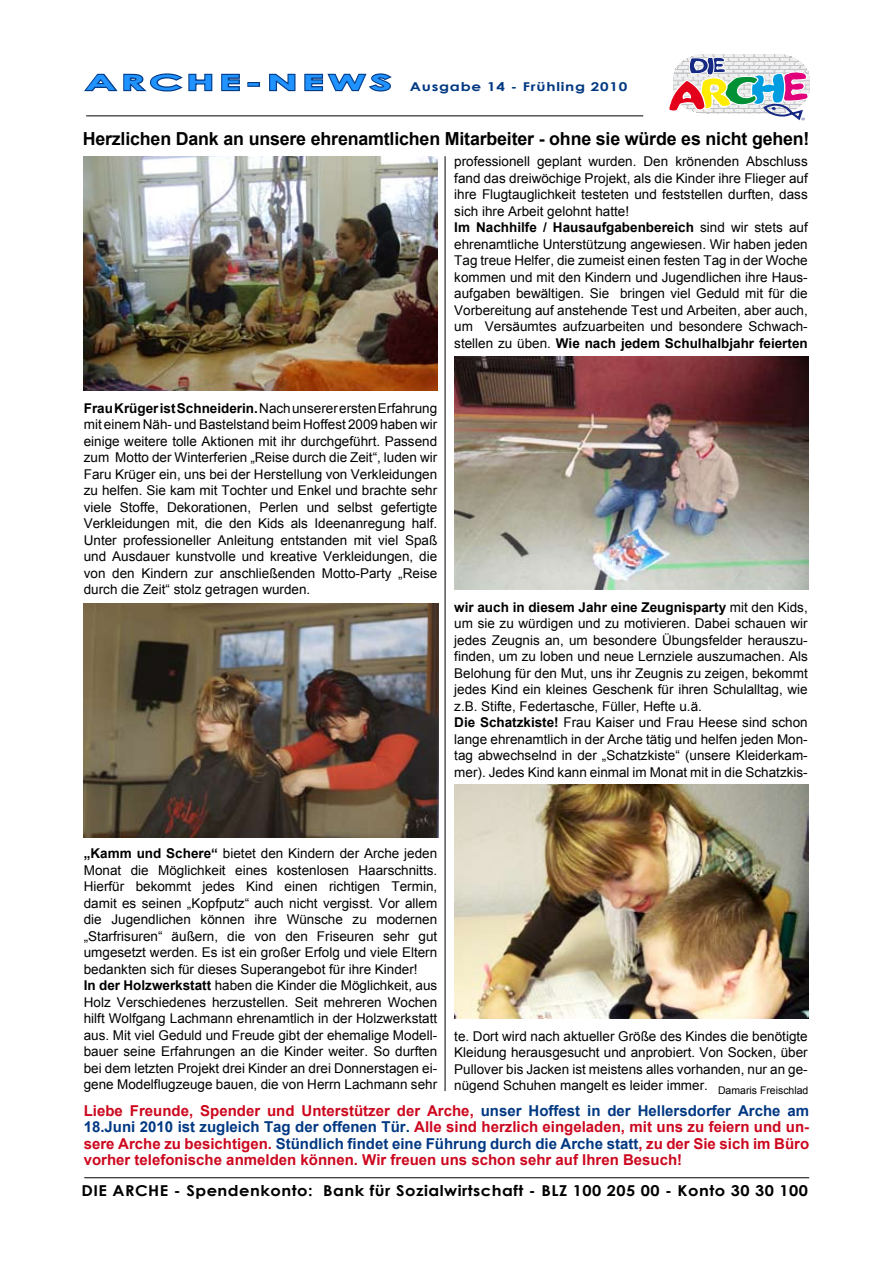
<style>
.page{position:relative;width:893px;height:1263px;background:#fff}
.page>*{position:absolute;margin:0;border:0;box-sizing:border-box;transform-origin:0 0}
.t1{font:700 18px "Arial";letter-spacing:-.01em;color:#000}
.t2{font:700 15px/16.5px "Arial";color:#cc071e;text-align:justify}
.t3{font:700 15px "Century Gothic";letter-spacing:.03em;color:#000;scale:1.09 1}
.t4{font:13.5px/16.5px "Arial";color:#000}
.t5{font:700 12.15px "Century Gothic";letter-spacing:.05em;color:#003882;scale:1.25 1}
.s1{font-size:21px;color:#2093ff}
.s2{font-weight:700}
.s3{color:#003882}
</style>
<div class="page">
<hr style="left:84px;top:1177px;width:725px;height:1px;background:#000">
<hr style="left:86px;top:116px;width:557px;height:1px;background:#000">
<svg style="left:84px;top:73px;width:129px;height:19px"></svg>
<svg style="left:221px;top:73px;width:19px;height:19px"></svg>
<div style="left:247px;top:82px;width:13px;height:5px;border:2px solid #003882"></div>
<svg style="left:269px;top:73px;width:27px;height:19px"></svg>
<svg style="left:304px;top:73px;width:88px;height:19px"></svg>
<img style="left:696px;top:55px;width:91px;height:2px">
<img style="left:699px;top:55px;width:85px;height:1px">
<img style="left:705px;top:54px;width:72px;height:1px">
<svg style="left:669px;top:57px;width:140px;height:63px"></svg>
<hr style="left:445px;top:156px;width:1px;height:935px;background:#000">
<img style="left:83px;top:156px;width:354px;height:234px">
<img style="left:454px;top:356px;width:354px;height:234px">
<img style="left:454px;top:784px;width:354px;height:234px">
<img style="left:84px;top:603px;width:354px;height:234px">
<p class="t5" style="left:85px;top:77px;width:435px"><span class="s1">ARCHE-NEWS</span> Ausgabe 14 - Frühling 2010</p>
<h1 class="t1" style="left:83px;top:127px;width:728px">Herzlichen Dank an unsere ehrenamtlichen Mitarbeiter - ohne sie würde es nicht gehen!</h1>
<p class="t4" style="left:454px;top:153px;width:355px">professionell geplant wurden. Den krönenden Abschluss fand das dreiwöchige Projekt, als die Kinder ihre Flieger auf ihre Flugtauglichkeit testeten und feststellen durften, dass sich ihre Arbeit gelohnt hatte!<br><span class="s2">Im Nachhilfe / Hausaufgabenbereich</span> sind wir stets auf ehrenamtliche Unterstützung angewiesen. Wir haben jeden Tag treue Helfer, die zumeist einen festen Tag in der Woche kommen und mit den Kindern und Jugendlichen ihre Haus&shy;aufgaben bewältigen. Sie bringen viel Geduld mit für die Vorbereitung auf anstehende Test und Arbeiten, aber auch, um Versäumtes aufzuarbeiten und besondere Schwach&shy;stellen zu üben. <span class="s2">Wie nach jedem Schulhalbjahr feierten</span></p>
<p class="t4" style="left:84px;top:400px;width:355px;text-align:justify"><span class="s2">Frau Krüger ist Schneiderin.</span> Nach unserer ersten Erfahrung mit einem Näh- und Bastelstand beim Hoffest 2009 haben wir einige weitere tolle Aktionen mit ihr durchgeführt. Passend zum Motto der Winterferien „Reise durch die Zeit“, luden wir Faru Krüger ein, uns bei der Herstellung von Verkleidungen zu helfen. Sie kam mit Tochter und Enkel und brachte sehr viele Stoffe, Dekorationen, Perlen und selbst gefertigte Verkleidungen mit, die den Kids als Ideenanregung half.<br>Unter professioneller Anleitung entstanden mit viel Spaß und Ausdauer kunstvolle und kreative Verkleidungen, die von den Kindern zur anschließenden Motto-Party „Reise durch die Zeit“ stolz getragen wurden.</p>
<p class="t4" style="left:454px;top:599px;width:355px"><span class="s2">wir auch in diesem Jahr eine Zeugnisparty</span> mit den Kids, um sie zu würdigen und zu motivieren. Dabei schauen wir jedes Zeugnis an, um besondere Übungsfelder herauszu&shy;finden, um zu loben und neue Lernziele auszumachen. Als Belohung für den Mut, uns ihr Zeugnis zu zeigen, bekommt jedes Kind ein kleines Geschenk für ihren Schulalltag, wie z.B. Stifte, Federtasche, Füller, Hefte u.ä.<br><span class="s2">Die Schatzkiste!</span> Frau Kaiser und Frau Heese sind schon lange ehrenamtlich in der Arche tätig und helfen jeden Mon&shy;tag abwechselnd in der „Schatzkiste“ (unsere Kleiderkam&shy;mer). Jedes Kind kann einmal im Monat mit in die Schatzkis-</p>
<p class="t4" style="left:84px;top:845px;width:355px"><span class="s2">„Kamm und Schere“</span> bietet den Kindern der Arche jeden Monat die Möglichkeit eines kostenlosen Haarschnitts.<br>Hierfür bekommt jedes Kind einen richtigen Termin, damit es seinen „Kopfputz“ auch nicht vergisst. Vor allem die Jugendlichen können ihre Wünsche zu modernen „Starfrisuren“ äußern, die von den Friseuren sehr gut umgesetzt werden. Es ist ein großer Erfolg und viele Eltern bedankten sich für dieses Superangebot für ihre Kinder!<br><span class="s2">In der Holzwerkstatt</span> haben die Kinder die Möglichkeit, aus Holz Verschiedenes herzustellen. Seit mehreren Wochen hilft Wolfgang Lachmann ehrenamtlich in der Holzwerkstatt aus. Mit viel Geduld und Freude gibt der ehemalige Modell&shy;bauer seine Erfahrungen an die Kinder weiter. So durften bei dem letzten Projekt drei Kinder an drei Donnerstagen ei&shy;gene Modelflugzeuge bauen, die von Herrn Lachmann sehr</p>
<p class="t4" style="left:454px;top:1028px;width:356px;text-align:justify">te. Dort wird nach aktueller Größe des Kindes die benötigte Kleidung herausgesucht und anprobiert. Von Socken, über Pullover bis Jacken ist meistens alles vorhanden, nur an ge&shy;nügend Schuhen mangelt es leider immer. <sub>Damaris</sub> <sub>Freischlad</sub></p>
<p class="t2" style="left:84px;top:1103px;width:727px">Liebe Freunde, Spender und Unterstützer der Arche, <span class="s3">unser Hoffest in der Hellersdorfer Arche am 18.Juni 2010 ist zugleich Tag der offenen Tür.</span> Alle sind herzlich eingeladen, mit uns zu feiern und un&shy;sere Arche zu besichtigen. <span class="s3">Stündlich findet eine Führung durch die Arche statt</span>, zu der Sie sich im Büro vorher telefonische anmelden können. Wir freuen uns schon sehr auf Ihren Besuch!</p>
<p class="t3" style="left:81px;top:1179px;width:668px">DIE ARCHE - Spendenkonto: Bank für Sozialwirtschaft - BLZ 100 205 00 - Konto 30 30 100</p>
</div>
